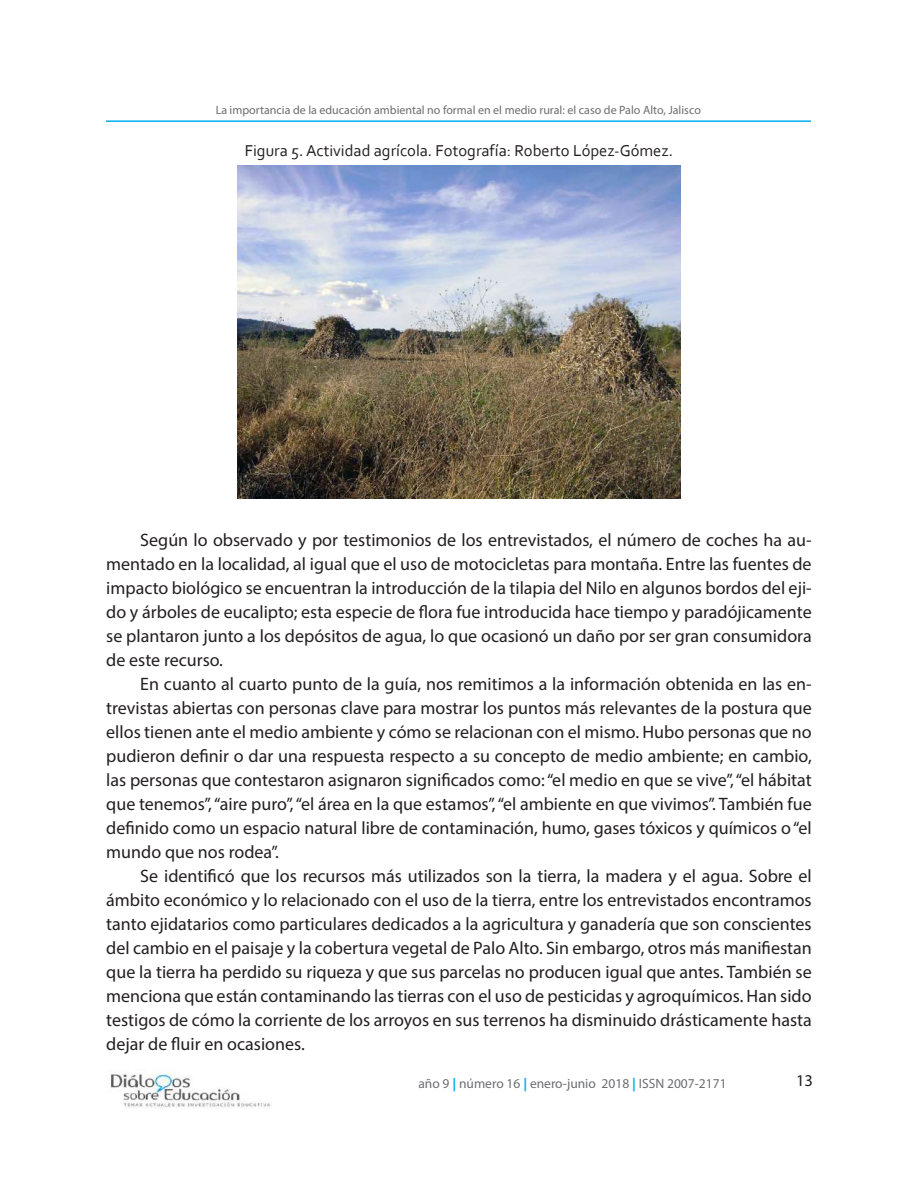
<style>
.page{position:relative;width:918px;height:1188px;background:#fff}
.page>*{position:absolute;margin:0;border:0;box-sizing:border-box;transform-origin:0 0}
.t1{font:18px/24px "Myriad Pro";color:#231f20;text-align:justify}
.t2{font:16.5px "Corbel";color:#231f20}
.t3{font:16.5px "Myriad Pro";color:#231f20}
.t4{font:13.5px "Myriad Pro";color:#6c6d70}
.t5{font:12px "Myriad Pro";color:#6c6d70}
.s1{font-weight:700;color:#00aeef}
</style>
<div class="page">
<hr style="left:106px;top:120px;width:705px;height:2px;background:#00aeef">
<img style="left:110px;top:1071px;width:161px;height:38px">
<img style="left:237px;top:165px;width:444px;height:333px">
<p class="t5" style="left:216px;top:103px;width:487px">La importancia de la educación ambiental no formal en el medio rural: el caso de Palo Alto, Jalisco</p>
<p class="t2" style="left:245px;top:140px;width:430px">Figura 5. Actividad agrícola. Fotografía: Roberto López-Gómez.</p>
<p class="t1" style="left:106px;top:528px;width:707px;text-indent:34px">Según lo observado y por testimonios de los entrevistados, el número de coches ha au&shy;mentado en la localidad, al igual que el uso de motocicletas para montaña. Entre las fuentes de impacto biológico se encuentran la introducción de la tilapia del Nilo en algunos bordos del eji&shy;do y árboles de eucalipto; esta especie de flora fue introducida hace tiempo y paradójicamente se plantaron junto a los depósitos de agua, lo que ocasionó un daño por ser gran consumidora de este recurso.</p>
<p class="t1" style="left:106px;top:672px;width:707px;text-indent:34px">En cuanto al cuarto punto de la guía, nos remitimos a la información obtenida en las en&shy;trevistas abiertas con personas clave para mostrar los puntos más relevantes de la postura que ellos tienen ante el medio ambiente y cómo se relacionan con el mismo. Hubo personas que no pudieron definir o dar una respuesta respecto a su concepto de medio ambiente; en cambio, las personas que contestaron asignaron significados como: “el medio en que se vive”, “el hábitat que tenemos”, “aire puro”, “el área en la que estamos”, “el ambiente en que vivimos”. También fue definido como un espacio natural libre de contaminación, humo, gases tóxicos y químicos o “el mundo que nos rodea”.</p>
<p class="t1" style="left:106px;top:864px;width:707px;text-indent:34px">Se identificó que los recursos más utilizados son la tierra, la madera y el agua. Sobre el ámbito económico y lo relacionado con el uso de la tierra, entre los entrevistados encontramos tanto ejidatarios como particulares dedicados a la agricultura y ganadería que son conscientes del cambio en el paisaje y la cobertura vegetal de Palo Alto. Sin embargo, otros más manifiestan que la tierra ha perdido su riqueza y que sus parcelas no producen igual que antes. También se menciona que están contaminando las tierras con el uso de pesticidas y agroquímicos. Han sido testigos de cómo la corriente de los arroyos en sus terrenos ha disminuido drásticamente hasta dejar de fluir en ocasiones.</p>
<p class="t4" style="left:418px;top:1075px;width:310px">año 9 <span class="s1">|</span> número 16 <span class="s1">|</span> enero-junio 2018 <span class="s1">|</span> ISSN 2007-2171</p>
<p class="t3" style="left:796px;top:1070px;width:18px">13</p>
</div>
